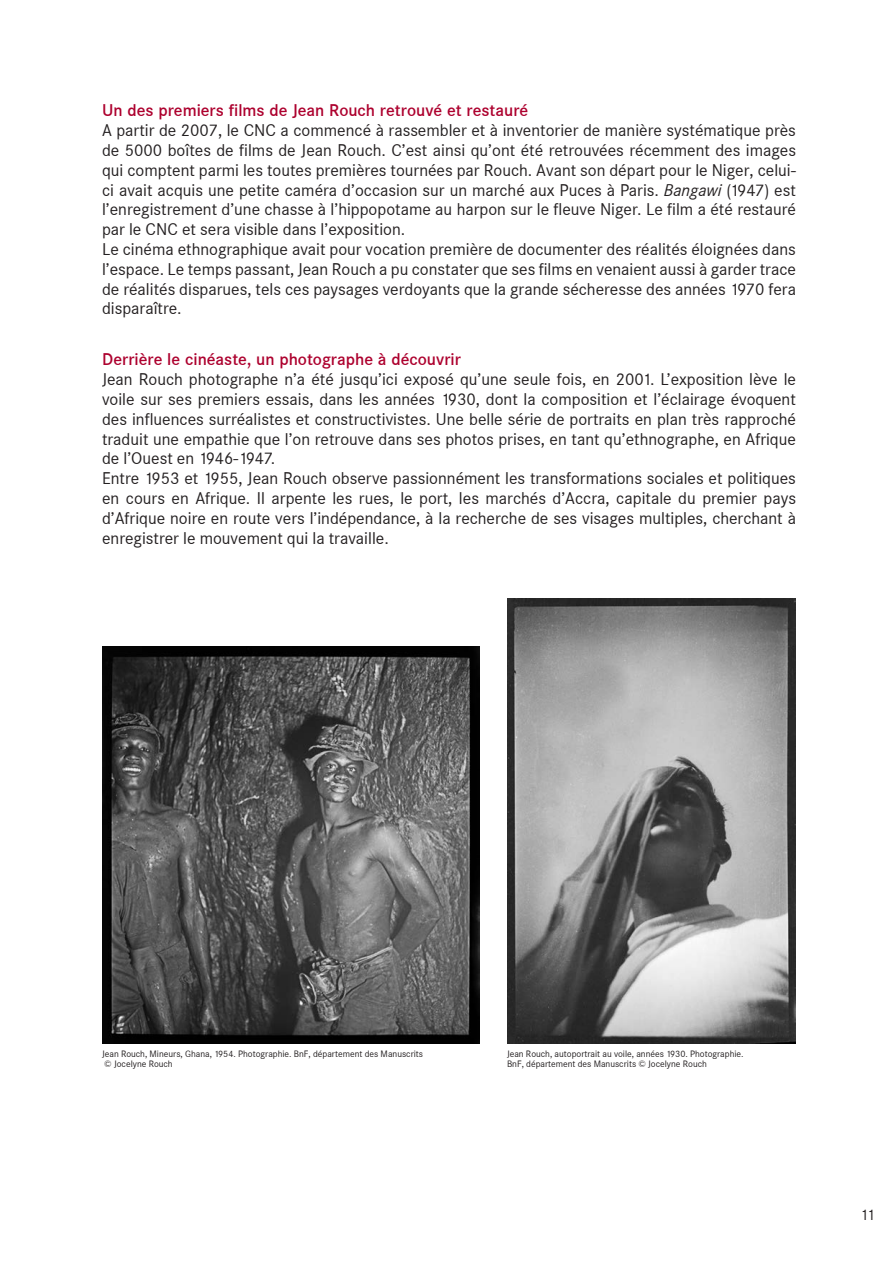
<style>
.page{position:relative;width:893px;height:1263px;background:#fff}
.page>*{position:absolute;margin:0;border:0;box-sizing:border-box;transform-origin:0 0}
.t1{font:16.5px/19.8px "Corporate SBQ";color:#231f20;text-align:justify}
.t2{font:500 16.5px "Corporate SBQ";color:#ad002e}
.t3{font:15px "Corporate SBQ";color:#231f20}
.t4{font:9px "Corporate SBQ";color:#231f20}
.s1{font-style:italic}
</style>
<div class="page">
<img style="left:102px;top:646px;width:378px;height:397px">
<img style="left:507px;top:598px;width:289px;height:445px">
<p class="t2" style="left:102px;top:101px;width:428px">Un des premiers films de Jean Rouch retrouvé et restauré</p>
<p class="t1" style="left:102px;top:121px;width:695px">A partir de 2007, le CNC a commencé à rassembler et à inventorier de manière systématique près de 5000 boîtes de films de Jean Rouch. C’est ainsi qu’ont été retrouvées récemment des images qui comptent parmi les toutes premières tournées par Rouch. Avant son départ pour le Niger, celui&shy;ci avait acquis une petite caméra d’occasion sur un marché aux Puces à Paris. <span class="s1">Bangawi</span> (1947) est l’enregistrement d’une chasse à l’hippopotame au harpon sur le fleuve Niger. Le film a été restauré par le CNC et sera visible dans l’exposition.</p>
<p class="t1" style="left:102px;top:239px;width:695px">Le cinéma ethnographique avait pour vocation première de documenter des réalités éloignées dans l’espace. Le temps passant, Jean Rouch a pu constater que ses films en venaient aussi à garder trace de réalités disparues, tels ces paysages verdoyants que la grande sécheresse des années 1970 fera disparaître.</p>
<p class="t2" style="left:102px;top:350px;width:360px">Derrière le cinéaste, un photographe à découvrir</p>
<p class="t1" style="left:102px;top:370px;width:695px">Jean Rouch photographe n’a été jusqu’ici exposé qu’une seule fois, en 2001. L’exposition lève le voile sur ses premiers essais, dans les années 1930, dont la composition et l’éclairage évoquent des influences surréalistes et constructivistes. Une belle série de portraits en plan très rapproché traduit une empathie que l’on retrouve dans ses photos prises, en tant qu’ethnographe, en Afrique de l’Ouest en 1946-1947.</p>
<p class="t1" style="left:102px;top:469px;width:695px">Entre 1953 et 1955, Jean Rouch observe passionnément les transformations sociales et politiques en cours en Afrique. Il arpente les rues, le port, les marchés d’Accra, capitale du premier pays d’Afrique noire en route vers l’indépendance, à la recherche de ses visages multiples, cherchant à enregistrer le mouvement qui la travaille.</p>
<p class="t4" style="left:102px;top:1048px;width:323px">Jean Rouch, Mineurs, Ghana, 1954. Photographie. BnF, département des Manuscrits</p>
<p class="t4" style="left:104px;top:1059px;width:70px">© Jocelyne Rouch</p>
<p class="t4" style="left:507px;top:1048px;width:238px">Jean Rouch, autoportrait au voile, années 1930. Photographie.</p>
<p class="t4" style="left:507px;top:1059px;width:201px">BnF, département des Manuscrits © Jocelyne Rouch</p>
<p class="t3" style="left:860px;top:1205px;width:17px">11</p>
</div>
